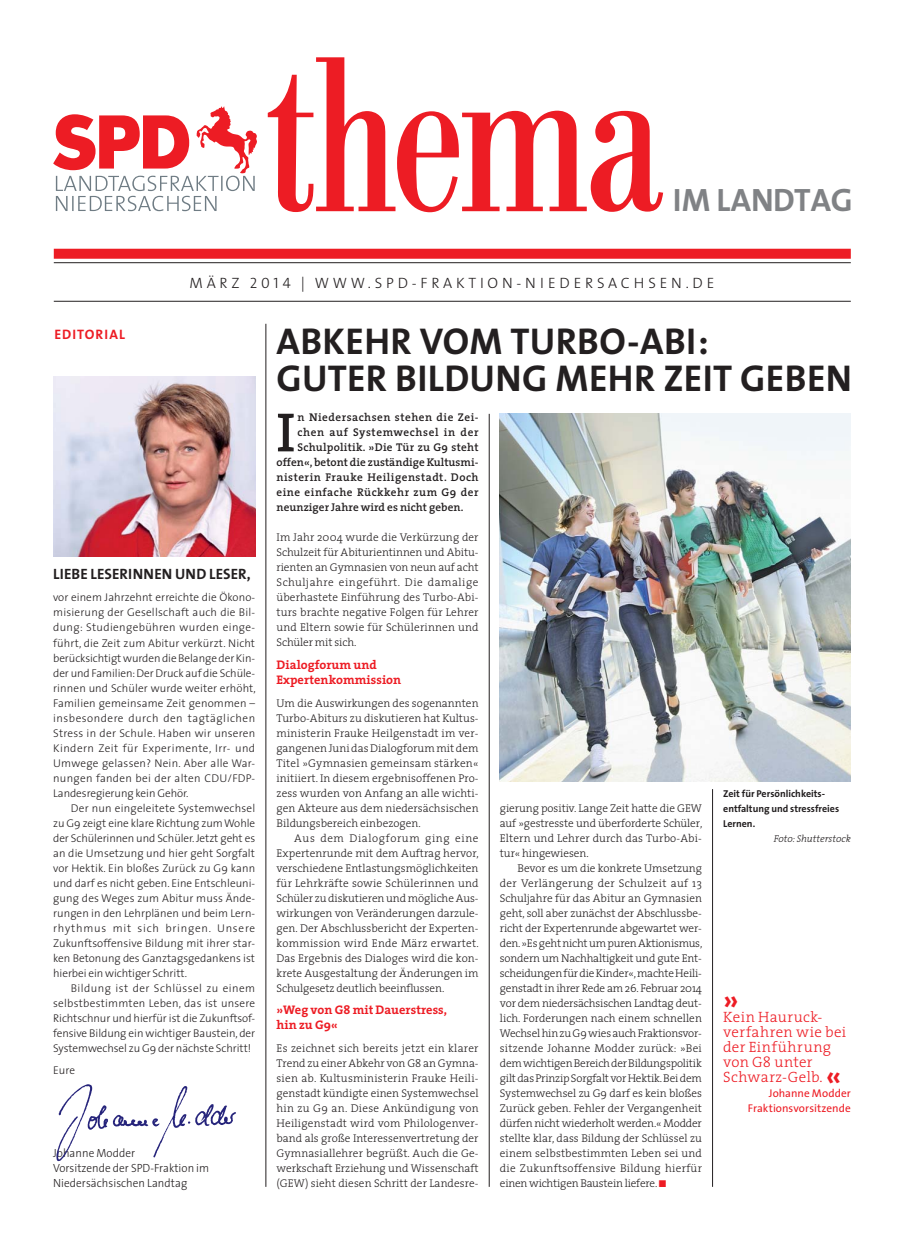
<style>
.page{position:relative;width:904px;height:1241px;background:#fff}
.page>*{position:absolute;margin:0;border:0;box-sizing:border-box;transform-origin:0 0}
.t1{font:condensed 217.5px "Bodoni BE";letter-spacing:-.02em;color:#ed1c24}
.t2{font:600 55.75px "The Serif";color:#231f20}
.t3{font:37.5px/37.5px "The Sans Bold Caps";letter-spacing:.01em;color:#231f20}
.t4{font:700 32.5px "The Sans";letter-spacing:.005em;color:#808285}
.t5{font:300 15px/15px "The Serif";letter-spacing:.02em;color:#ed1c24}
.t6{font:15px "The Sans Light Caps";letter-spacing:.255em;color:#231f20}
.t7{font:700 15px "The Sans";letter-spacing:.005em;color:#231f20}
.t8{font:700 13.75px "The Sans";letter-spacing:.08em;color:#ed1c24}
.t9{font:700 12.5px/15px "The Serif";letter-spacing:.005em;color:#ed1c24}
.t10{font:300 11.88px/15px "The Sans";letter-spacing:.005em;color:#231f20;scale:.95 1}
.t11{font:300 11.25px/15px "The Serif";letter-spacing:.005em;color:#231f20;text-align:justify}
.t12{font:300 11.25px/15px "The Sans";letter-spacing:-.005em;color:#231f20;text-align:justify}
.t13{font:600 11.25px "The Serif";letter-spacing:.04em;color:#231f20}
.t14{font:600 11.25px "The Serif";letter-spacing:.005em;color:#231f20}
.t15{font:11.25px/15px "The Sans";letter-spacing:.005em;color:#ed1c24;text-align:right}
.t16{font:700 10px/15px "The Sans";color:#231f20}
.t17{font:italic 300 10px "The Serif";color:#231f20}
.s1{font-family:"European Pi Three";font-weight:400;color:#ed1c24}
.s2{font-family:"The Sans";font-weight:700;font-size:28.75px}
</style>
<div class="page">
<hr style="left:489px;top:414px;width:1px;height:772px;background:#231f20">
<hr style="left:712px;top:789px;width:1px;height:397px;background:#231f20">
<hr style="left:266px;top:324px;width:1px;height:862px;background:#231f20">
<img style="left:53px;top:376px;width:202px;height:180px">
<img style="left:500px;top:414px;width:350px;height:367px">
<img style="left:56px;top:1084px;width:180px;height:78px">
<svg style="left:53px;top:106px;width:204px;height:105px"></svg>
<hr style="left:54px;top:262px;width:796px;height:1px;background:#231f20">
<hr style="left:54px;top:301px;width:796px;height:1px;background:#231f20">
<div style="left:54px;top:249px;width:796px;height:10px;background:#ed1c24"></div>
<h1 class="t1" style="left:267px;top:56px;width:398px">thema</h1>
<h3 class="t4" style="left:672px;top:184px;width:182px">IM LANDTAG</h3>
<p class="t8" style="left:54px;top:327px;width:72px">EDITORIAL</p>
<h3 class="t6" style="left:190px;top:273px;width:526px">MÄRZ 2014 | WWW.SPD-FRAKTION-NIEDERSACHSEN.DE</h3>
<h3 class="t3" style="left:276px;top:322px;width:577px">ABKEHR VOM TURBO-ABI:<br>GUTER BILDUNG MEHR ZEIT GEBEN</h3>
<h3 class="t7" style="left:53px;top:566px;width:199px">LIEBE LESERINNEN UND LESER,</h3>
<p class="t12" style="left:53px;top:591px;width:204px">vor einem Jahrzehnt erreichte die Ökono&shy;misierung der Gesellschaft auch die Bil&shy;dung: Studiengebühren wurden einge&shy;führt, die Zeit zum Abitur verkürzt. Nicht berücksichtigt wurden die Belange der Kin&shy;der und Familien: Der Druck auf die Schüle&shy;rinnen und Schüler wurde weiter erhöht, Familien gemeinsame Zeit genommen – insbesondere durch den tagtäglichen Stress in der Schule. Haben wir unseren Kindern Zeit für Experimente, Irr- und Umwege gelassen? Nein. Aber alle War&shy;nungen fanden bei der alten CDU/FDP-Landesregierung kein Gehör.</p>
<p class="t12" style="left:53px;top:801px;width:203px;text-indent:18px">Der nun eingeleitete Systemwechsel zu G9 zeigt eine klare Richtung zum Wohle der Schülerinnen und Schüler. Jetzt geht es an die Umsetzung und hier geht Sorgfalt vor Hektik. Ein bloßes Zurück zu G9 kann und darf es nicht geben. Eine Entschleuni&shy;gung des Weges zum Abitur muss Ände&shy;rungen in den Lehrplänen und beim Lern&shy;rhythmus mit sich bringen. Unsere Zukunftsoffensive Bildung mit ihrer star&shy;ken Betonung des Ganztagsgedankens ist hierbei ein wichtiger Schritt.</p>
<p class="t12" style="left:53px;top:981px;width:203px;text-indent:18px">Bildung ist der Schlüssel zu einem selbstbestimmten Leben, das ist unsere Richtschnur und hierfür ist die Zukunftsof&shy;fensive Bildung ein wichtiger Baustein, der Systemwechsel zu G9 der nächste Schritt!</p>
<p class="t12" style="left:53px;top:1063px;width:23px">Eure</p>
<p class="t10" style="left:53px;top:1146px;width:166px">Johanne Modder<br>Vorsitzende der SPD-Fraktion im<br>Niedersächsischen Landtag</p>
<h2 class="t2" style="left:276px;top:405px;width:20px">I</h2>
<p class="t13" style="left:297px;top:412px;width:182px">n Niedersachsen stehen die Zei-</p>
<p class="t13" style="left:297px;top:427px;width:182px">chen auf Systemwechsel in der</p>
<p class="t13" style="left:297px;top:442px;width:182px">Schulpolitik. »Die Tür zu G9 steht</p>
<p class="t14" style="left:276px;top:457px;width:203px">offen«, betont die zuständige Kultusmi-</p>
<p class="t13" style="left:276px;top:472px;width:203px">nisterin Frauke Heiligenstadt. Doch</p>
<p class="t13" style="left:276px;top:487px;width:203px">eine einfache Rückkehr zum G9 der</p>
<p class="t14" style="left:276px;top:502px;width:188px">neunziger Jahre wird es nicht geben.</p>
<p class="t11" style="left:276px;top:530px;width:203px">Im Jahr 2004 wurde die Verkürzung der Schulzeit für Abiturientinnen und Abitu&shy;rienten an Gymnasien von neun auf acht Schuljahre eingeführt. Die damalige überhastete Einführung des Turbo-Abi&shy;turs brachte negative Folgen für Lehrer und Eltern sowie für Schülerinnen und Schüler mit sich.</p>
<p class="t9" style="left:276px;top:657px;width:126px">Dialogforum und<br>Expertenkommission</p>
<p class="t11" style="left:276px;top:695px;width:204px">Um die Auswirkungen des sogenannten Turbo-Abiturs zu diskutieren hat Kultus&shy;ministerin Frauke Heilgenstadt im ver&shy;gangenen Juni das Dialogforum mit dem Titel »Gymnasien gemeinsam stärken« initiiert. In diesem ergebnisoffenen Pro&shy;zess wurden von Anfang an alle wichti&shy;gen Akteure aus dem niedersächsischen Bildungsbereich einbezogen.</p>
<p class="t11" style="left:276px;top:830px;width:204px;text-indent:18px">Aus dem Dialogforum ging eine Expertenrunde mit dem Auftrag hervor, verschiedene Entlastungsmöglichkeiten für Lehrkräfte sowie Schülerinnen und Schüler zu diskutieren und mögliche Aus&shy;wirkungen von Veränderungen darzule&shy;gen. Der Abschlussbericht der Experten&shy;kommission wird Ende März erwartet.<br>Das Ergebnis des Dialoges wird die kon&shy;krete Ausgestaltung der Änderungen im Schulgesetz deutlich beeinflussen.</p>
<p class="t9" style="left:276px;top:1002px;width:172px">»Weg von G8 mit Dauerstress, hin zu G9«</p>
<p class="t11" style="left:276px;top:1040px;width:203px">Es zeichnet sich bereits jetzt ein klarer Trend zu einer Abkehr von G8 an Gymna&shy;sien ab. Kultusministerin Frauke Heili&shy;genstadt kündigte einen Systemwechsel hin zu G9 an. Diese Ankündigung von Heiligenstadt wird vom Philologenver&shy;band als große Interessenvertretung der Gymnasiallehrer begrüßt. Auch die Ge&shy;werkschaft Erziehung und Wissenschaft (GEW) sieht diesen Schritt der Landesre-</p>
<p class="t11" style="left:500px;top:800px;width:204px">gierung positiv. Lange Zeit hatte die GEW auf »gestresste und überforderte Schüler, Eltern und Lehrer durch das Turbo-Abi&shy;tur« hingewiesen.</p>
<p class="t11" style="left:500px;top:860px;width:204px;text-indent:18px">Bevor es um die konkrete Umsetzung der Verlängerung der Schulzeit auf 13<br>Schuljahre für das Abitur an Gymnasien geht, soll aber zunächst der Abschlussbe&shy;richt der Expertenrunde abgewartet wer&shy;den. »Es geht nicht um puren Aktionismus, sondern um Nachhaltigkeit und gute Ent&shy;scheidungen für die Kinder«, machte Heili&shy;genstadt in ihrer Rede am 26. Februar 2014 vor dem niedersächsischen Landtag deut&shy;lich. Forderungen nach einem schnellen Wechsel hin zu G9 wies auch Fraktionsvor&shy;sitzende Johanne Modder zurück: »Bei dem wichtigen Bereich der Bildungspolitik gilt das Prinzip Sorgfalt vor Hektik. Bei dem Systemwechsel zu G9 darf es kein bloßes Zurück geben. Fehler der Vergangenheit dürfen nicht wiederholt werden.« Modder stellte klar, dass Bildung der Schlüssel zu einem selbstbestimmten Leben sei und die Zukunftsoffensive Bildung hierfür einen wichtigen Baustein liefere. <span class="s1">-</span></p>
<p class="t16" style="left:723px;top:785px;width:117px">Zeit für Persönlichkeits&shy;entfaltung und stressfreies<br>Lernen.</p>
<p class="t17" style="left:773px;top:833px;width:79px">Foto: Shutterstock</p>
<h3 class="t5" style="left:723px;top:1009px;width:125px"><sup>»</sup>Kein Hauruck&shy;verfahren wie bei der Einführung von G8 unter<br>Schwarz-Gelb. <span class="s2">«</span></h3>
<p class="t15" style="left:748px;top:1086px;width:104px">Johanne Modder<br>Fraktionsvorsitzende</p>
</div>
